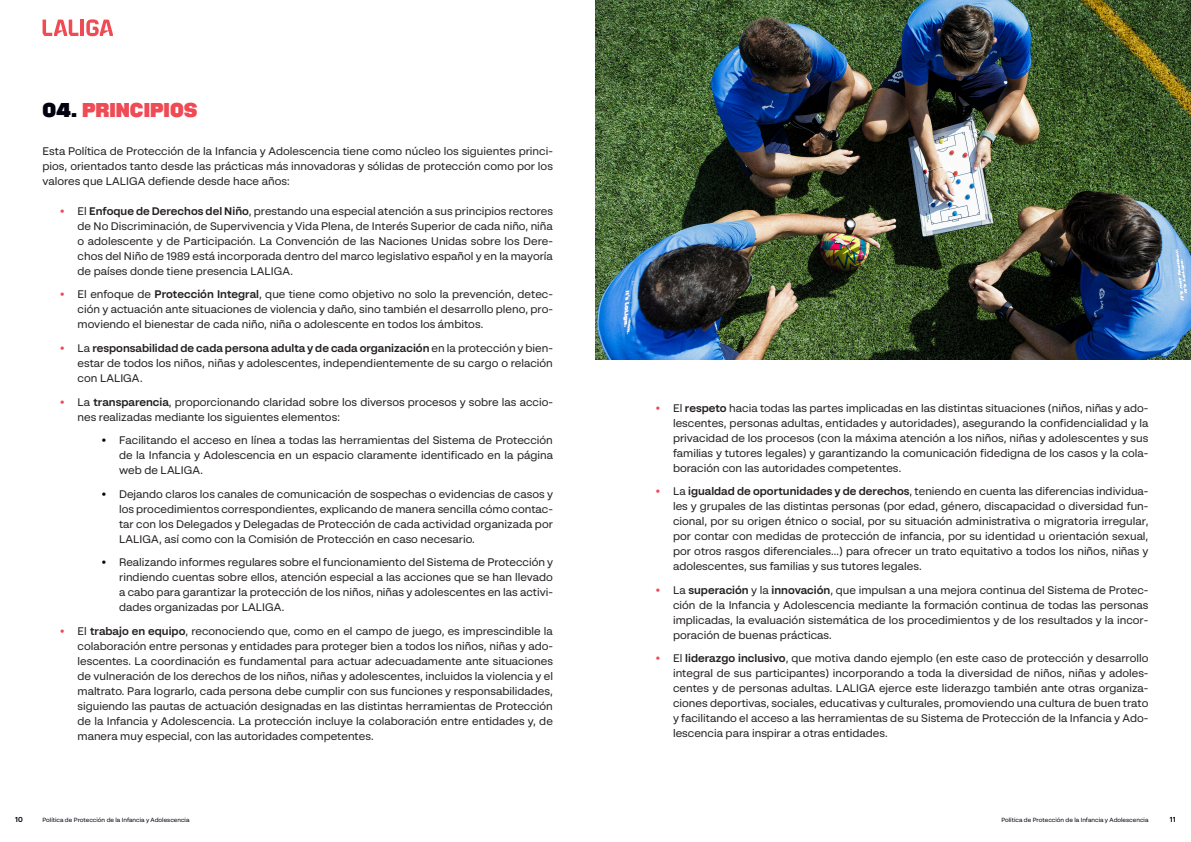
<style>
.page{position:relative;width:1191px;height:842px;background:#fff}
.page>*{position:absolute;margin:0;border:0;box-sizing:border-box;transform-origin:0 0}
.t1{font:700 expanded 20px "LALIGA Headline";color:#ef4b55}
.t2{font:11px/15px "LALIGA Text";color:#231f20;text-align:justify}
.t3{font:700 7.2px "LALIGA Text";color:#00020f}
.t4{font:6px "LALIGA Text";color:#00020f}
.s1{color:#00020f}
.s2{color:#ef4b55}
.s3{font-weight:700}
</style>
<div class="page">
<svg style="left:43px;top:20px;width:35px;height:16px"></svg>
<hr style="left:80px;top:20px;width:4px;height:16px;background:#ef4b55">
<svg style="left:86px;top:19px;width:27px;height:17px"></svg>
<img style="left:595px;top:0;width:596px;height:359px">
<h1 class="t1" style="left:43px;top:98px;width:156px"><span class="s1">04.</span> PRINCIPIOS</h1>
<p class="t2" style="left:43px;top:143px;width:512px">Esta Política de Protección de la Infancia y Adolescencia tiene como núcleo los siguientes princi&shy;pios, orientados tanto desde las prácticas más innovadoras y sólidas de protección como por los valores que LALIGA defiende desde hace años:</p>
<p class="t2" style="left:78px;top:203px;width:477px;text-indent:-18px"><span class="s2">•</span> El <span class="s3">Enfoque de Derechos del Niño</span>, prestando una especial atención a sus principios rectores de No Discriminación, de Supervivencia y Vida Plena, de Interés Superior de cada niño, niña o adolescente y de Participación. La Convención de las Naciones Unidas sobre los Dere&shy;chos del Niño de 1989 está incorporada dentro del marco legislativo español y en la mayoría de países donde tiene presencia LALIGA.</p>
<p class="t2" style="left:78px;top:287px;width:477px;text-indent:-18px"><span class="s2">•</span> El enfoque de <span class="s3">Protección Integral</span>, que tiene como objetivo no solo la prevención, detec&shy;ción y actuación ante situaciones de violencia y daño, sino también el desarrollo pleno, pro&shy;moviendo el bienestar de cada niño, niña o adolescente en todos los ámbitos.</p>
<p class="t2" style="left:78px;top:340px;width:477px;text-indent:-18px"><span class="s2">•</span> La <span class="s3">responsabilidad de cada persona adulta y de cada organización</span> en la protección y bien&shy;estar de todos los niños, niñas y adolescentes, independientemente de su cargo o relación con LALIGA.</p>
<p class="t2" style="left:78px;top:394px;width:477px;text-indent:-18px"><span class="s2">•</span> La <span class="s3">transparencia</span>, proporcionando claridad sobre los diversos procesos y sobre las accio&shy;nes realizadas mediante los siguientes elementos:</p>
<p class="t2" style="left:119px;top:432px;width:435px;text-indent:-18px"><span class="s1">•</span> Facilitando el acceso en línea a todas las herramientas del Sistema de Protección de la Infancia y Adolescencia en un espacio claramente identificado en la página web de LALIGA.</p>
<p class="t2" style="left:119px;top:486px;width:435px;text-indent:-18px"><span class="s1">•</span> Dejando claros los canales de comunicación de sospechas o evidencias de casos y los procedimientos correspondientes, explicando de manera sencilla cómo contac&shy;tar con los Delegados y Delegadas de Protección de cada actividad organizada por LALIGA, así como con la Comisión de Protección en caso necesario.</p>
<p class="t2" style="left:119px;top:554px;width:435px;text-indent:-18px"><span class="s1">•</span> Realizando informes regulares sobre el funcionamiento del Sistema de Protección y rindiendo cuentas sobre ellos, atención especial a las acciones que se han llevado a cabo para garantizar la protección de los niños, niñas y adolescentes en las activi&shy;dades organizadas por LALIGA.</p>
<p class="t2" style="left:78px;top:623px;width:477px;text-indent:-18px"><span class="s2">•</span> El <span class="s3">trabajo en equipo</span>, reconociendo que, como en el campo de juego, es imprescindible la colaboración entre personas y entidades para proteger bien a todos los niños, niñas y ado&shy;lescentes. La coordinación es fundamental para actuar adecuadamente ante situaciones de vulneración de los derechos de los niños, niñas y adolescentes, incluidos la violencia y el maltrato. Para lograrlo, cada persona debe cumplir con sus funciones y responsabilidades, siguiendo las pautas de actuación designadas en las distintas herramientas de Protección de la Infancia y Adolescencia. La protección incluye la colaboración entre entidades y, de manera muy especial, con las autoridades competentes.</p>
<p class="t2" style="left:673px;top:400px;width:477px;text-indent:-18px"><span class="s2">•</span> El <span class="s3">respeto</span> hacia todas las partes implicadas en las distintas situaciones (niños, niñas y ado&shy;lescentes, personas adultas, entidades y autoridades), asegurando la confidencialidad y la privacidad de los procesos (con la máxima atención a los niños, niñas y adolescentes y sus familias y tutores legales) y garantizando la comunicación fidedigna de los casos y la cola&shy;boración con las autoridades competentes.</p>
<p class="t2" style="left:673px;top:483px;width:477px;text-indent:-18px"><span class="s2">•</span> La <span class="s3">igualdad de oportunidades y de derechos</span>, teniendo en cuenta las diferencias individua&shy;les y grupales de las distintas personas (por edad, género, discapacidad o diversidad fun&shy;cional, por su origen étnico o social, por su situación administrativa o migratoria irregular, por contar con medidas de protección de infancia, por su identidad u orientación sexual, por otros rasgos diferenciales…) para ofrecer un trato equitativo a todos los niños, niñas y adolescentes, sus familias y sus tutores legales.</p>
<p class="t2" style="left:673px;top:582px;width:477px;text-indent:-18px"><span class="s2">•</span> La <span class="s3">superación</span> y la <span class="s3">innovación</span>, que impulsan a una mejora continua del Sistema de Protec&shy;ción de la Infancia y Adolescencia mediante la formación continua de todas las personas implicadas, la evaluación sistemática de los procedimientos y de los resultados y la incor&shy;poración de buenas prácticas.</p>
<p class="t2" style="left:673px;top:650px;width:477px;text-indent:-18px"><span class="s2">•</span> El <span class="s3">liderazgo inclusivo</span>, que motiva dando ejemplo (en este caso de protección y desarrollo integral de sus participantes) incorporando a toda la diversidad de niños, niñas y adoles&shy;centes y de personas adultas. LALIGA ejerce este liderazgo también ante otras organiza&shy;ciones deportivas, sociales, educativas y culturales, promoviendo una cultura de buen trato y facilitando el acceso a las herramientas de su Sistema de Protección de la Infancia y Ado&shy;lescencia para inspirar a otras entidades.</p>
<p class="t3" style="left:15px;top:815px;width:9px">10</p>
<p class="t4" style="left:43px;top:816px;width:148px">Política de Protección de la Infancia y Adolescencia</p>
<p class="t4" style="left:1001px;top:816px;width:148px">Política de Protección de la Infancia y Adolescencia</p>
<p class="t3" style="left:1169px;top:815px;width:7px">11</p>
</div>
